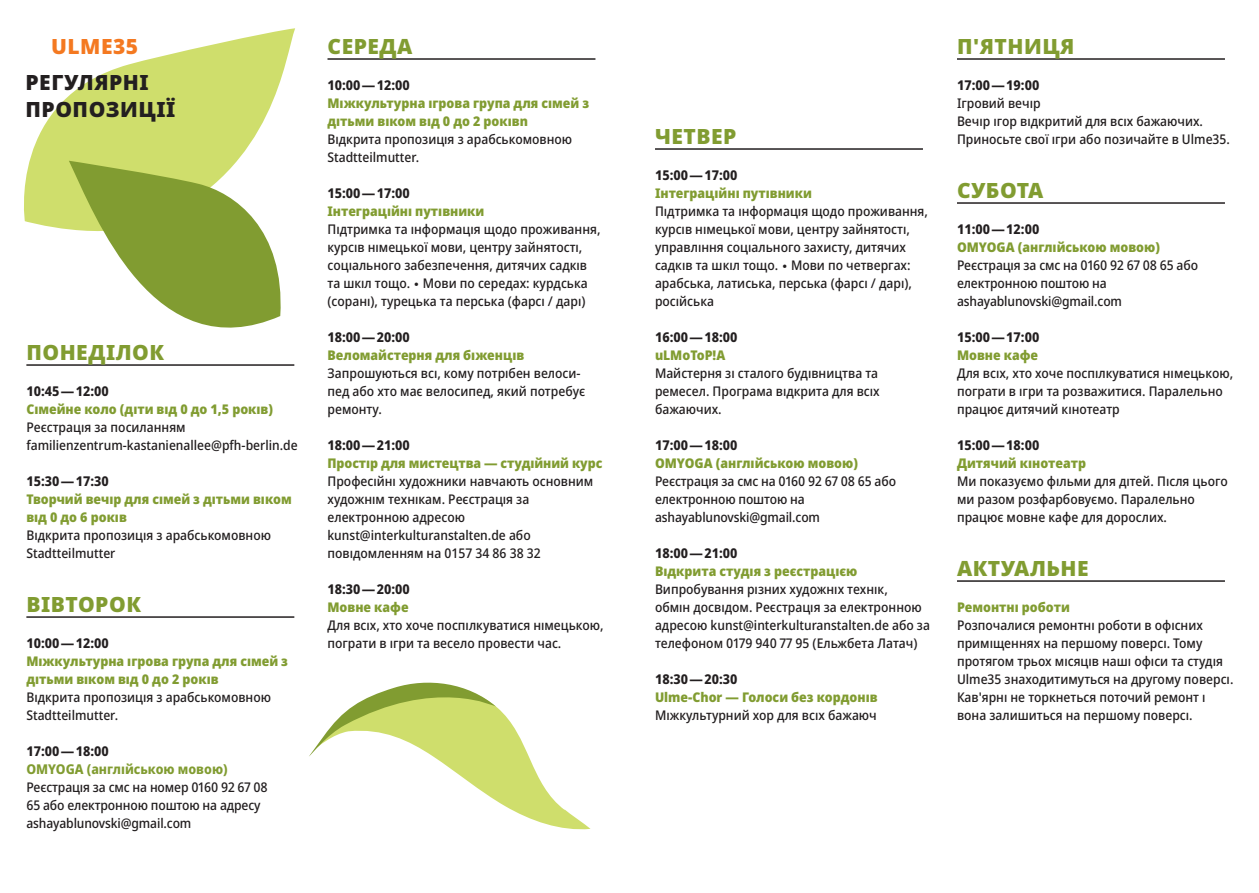
<style>
.page{position:relative;width:1259px;height:893px;background:#fff}
.page>*{position:absolute;margin:0;border:0;box-sizing:border-box;transform-origin:0 0}
.DT_Wochentag_regelmässig{font:900 21px "Noto Sans";letter-spacing:.025em;color:#819c31}
.t1{font:900 21px "Noto Sans";letter-spacing:.025em;color:#231f20}
.t2{font:900 21px "Noto Sans";letter-spacing:.025em;color:#f47921}
.DT_Uhrzeit_regelmässig{font:800 semi-condensed 13.5px "Noto Sans";color:#231f20}
.DT_Uhrzeit_regelmässig-2{font:800 semi-condensed 13.5px "Noto Sans";color:#819c31}
.UK_Fließtext_regelmässig{font:500 semi-condensed 13.35px/18px "Noto Sans";color:#231f20}
.UK_Titel_Regelmässig{font:900 semi-condensed 13.35px/18px "Noto Sans";color:#819c31}
.UK_Titel_Regelmässig-2{font:500 semi-condensed 13.35px/18px "Noto Sans";color:#231f20}
.s1{font-family:"Apfel Grotezk";font-weight:400;font-stretch:normal;font-size:13.5px}
.s2{font-size:13.5px}
.s3{font-weight:900;color:#819c31}
</style>
<div class="page">
<svg style="left:24px;top:28px;width:271px;height:202px;fill:#cfde6c"></svg>
<svg style="left:69px;top:161px;width:216px;height:167px;fill:#819c31"></svg>
<svg style="left:309px;top:682px;width:281px;height:148px"></svg>
<hr style="left:957px;top:58px;width:268px;height:2px;background:#231f20">
<hr style="left:957px;top:202px;width:268px;height:2px;background:#231f20">
<hr style="left:957px;top:580px;width:268px;height:2px;background:#231f20">
<hr style="left:26px;top:364px;width:268px;height:2px;background:#231f20">
<hr style="left:26px;top:616px;width:268px;height:2px;background:#231f20">
<hr style="left:327px;top:58px;width:268px;height:2px;background:#231f20">
<hr style="left:655px;top:148px;width:268px;height:2px;background:#231f20">
<p class="t2" style="left:51px;top:30px;width:89px">ULME35</p>
<p class="t1" style="left:26px;top:66px;width:125px">РЕГУЛЯРНІ</p>
<p class="t1" style="left:26px;top:93px;width:151px">ПРОПОЗИЦІЇ</p>
<p class="DT_Wochentag_regelmässig" style="left:26px;top:336px;width:139px">ПОНЕДІЛОК</p>
<p class="DT_Uhrzeit_regelmässig" style="left:26px;top:381px;width:84px">10:45 — 12:00</p>
<p class="UK_Titel_Regelmässig" style="left:26px;top:400px;width:248px">Сімейне коло (діти від 0 до 1,5 років)</p>
<p class="UK_Fließtext_regelmässig" style="left:26px;top:419px;width:161px">Реєстрація за посиланням</p>
<p class="UK_Fließtext_regelmässig" style="left:26px;top:437px;width:273px">familienzentrum-kastanienallee@pfh-berlin.de</p>
<p class="DT_Uhrzeit_regelmässig" style="left:26px;top:471px;width:84px">15:30 — 17:30</p>
<p class="UK_Titel_Regelmässig" style="left:26px;top:490px;width:267px">Творчий вечір для сімей з дітьми віком від 0 до 6 років</p>
<p class="UK_Fließtext_regelmässig" style="left:26px;top:527px;width:246px">Відкрита пропозиція з арабськомовною<br>Stadtteilmutter</p>
<p class="DT_Wochentag_regelmässig" style="left:26px;top:588px;width:116px">ВІВТОРОК</p>
<p class="DT_Uhrzeit_regelmässig" style="left:26px;top:633px;width:84px">10:00 — 12:00</p>
<p class="UK_Titel_Regelmässig" style="left:26px;top:652px;width:263px">Міжкультурна ігрова група для сімей з дітьми віком від 0 до 2 років</p>
<p class="UK_Fließtext_regelmässig" style="left:26px;top:689px;width:246px">Відкрита пропозиція з арабськомовною<br>Stadtteilmutter.</p>
<p class="DT_Uhrzeit_regelmässig" style="left:26px;top:741px;width:84px">17:00 — 18:00</p>
<p class="DT_Uhrzeit_regelmässig-2" style="left:26px;top:759px;width:203px">OMYOGA (англійською мовою)</p>
<p class="UK_Fließtext_regelmässig" style="left:26px;top:779px;width:243px">Реєстрація за смс на номер 0160 92 67 08<br>65 або електронною поштою на адресу ashayablunovski@gmail.com</p>
<p class="DT_Wochentag_regelmässig" style="left:327px;top:30px;width:86px">СЕРЕДА</p>
<p class="DT_Uhrzeit_regelmässig" style="left:327px;top:75px;width:84px">10:00 — 12:00</p>
<p class="UK_Titel_Regelmässig" style="left:327px;top:94px;width:263px">Міжкультурна ігрова група для сімей з дітьми віком від 0 до 2 роківn</p>
<p class="UK_Fließtext_regelmässig" style="left:327px;top:131px;width:246px">Відкрита пропозиція з арабськомовною<br>Stadtteilmutter.</p>
<p class="DT_Uhrzeit_regelmässig" style="left:327px;top:183px;width:84px">15:00 — 17:00</p>
<p class="UK_Titel_Regelmässig" style="left:327px;top:202px;width:158px">Інтеграційні путівники</p>
<p class="UK_Fließtext_regelmässig" style="left:327px;top:221px;width:274px">Підтримка та інформація щодо проживання, курсів німецької мови, центру зайнятості, соціального забезпечення, дитячих садків та шкіл тощо. <span class="s1">•</span> Мови по середах: курдська (сорані), турецька та перська (фарсі / дарі)</p>
<p class="DT_Uhrzeit_regelmässig" style="left:327px;top:327px;width:84px">18:00 — 20:00</p>
<p class="UK_Titel_Regelmässig" style="left:327px;top:346px;width:198px">Веломайстерня для біженців</p>
<p class="UK_Fließtext_regelmässig" style="left:327px;top:365px;width:259px">Запрошуються всі, кому потрібен велоси&shy;пед або хто має велосипед, який потребує ремонту.</p>
<p class="DT_Uhrzeit_regelmässig" style="left:327px;top:435px;width:84px">18:00 — 21:00</p>
<p class="UK_Titel_Regelmässig" style="left:327px;top:454px;width:276px">Простір для мистецтва <span class="s2">—</span> студійний курс</p>
<p class="UK_Titel_Regelmässig-2" style="left:327px;top:473px;width:267px">Професійні художники навчають основним художнім технікам. Реєстрація за електронною адресою kunst@interkulturanstalten.de або повідомленням на 0157 34 86 38 32</p>
<p class="DT_Uhrzeit_regelmässig" style="left:327px;top:579px;width:84px">18:30 — 20:00</p>
<p class="UK_Titel_Regelmässig" style="left:327px;top:598px;width:83px">Мовне кафе</p>
<p class="UK_Fließtext_regelmässig" style="left:327px;top:617px;width:278px">Для всіх, хто хоче поспілкуватися німецькою, пограти в ігри та весело провести час.</p>
<p class="DT_Wochentag_regelmässig" style="left:655px;top:120px;width:83px">ЧЕТВЕР</p>
<p class="DT_Uhrzeit_regelmässig" style="left:655px;top:165px;width:84px">15:00 — 17:00</p>
<p class="UK_Titel_Regelmässig" style="left:655px;top:184px;width:158px">Інтеграційні путівники</p>
<p class="UK_Fließtext_regelmässig" style="left:655px;top:203px;width:274px">Підтримка та інформація щодо проживання, курсів німецької мови, центру зайнятості, управління соціального захисту, дитячих садків та шкіл тощо. <span class="s1">•</span> Мови по четвергах: арабська, латиська, перська (фарсі / дарі), російська</p>
<p class="DT_Uhrzeit_regelmässig" style="left:655px;top:327px;width:84px">16:00 — 18:00</p>
<p class="UK_Titel_Regelmässig-2" style="left:655px;top:347px;width:226px"><span class="s3">uLMoToP!A<br></span>Майстерня зі сталого будівництва та ремесел. Програма відкрита для всіх бажаючих.</p>
<p class="DT_Uhrzeit_regelmässig" style="left:655px;top:435px;width:84px">17:00 — 18:00</p>
<p class="UK_Titel_Regelmässig" style="left:655px;top:454px;width:205px">OMYOGA (англійською мовою)</p>
<p class="UK_Fließtext_regelmässig" style="left:655px;top:473px;width:243px">Реєстрація за смс на 0160 92 67 08 65 або електронною поштою на ashayablunovski@gmail.com</p>
<p class="DT_Uhrzeit_regelmässig" style="left:655px;top:543px;width:84px">18:00 — 21:00</p>
<p class="UK_Titel_Regelmässig" style="left:655px;top:562px;width:204px">Відкрита студія з реєстрацією</p>
<p class="UK_Fließtext_regelmässig" style="left:655px;top:581px;width:276px">Випробування різних художніх технік,<br>обмін досвідом. Реєстрація за електронною адресою kunst@interkulturanstalten.de або за телефоном 0179 940 77 95 (Ельжбета Латач)</p>
<p class="DT_Uhrzeit_regelmässig" style="left:655px;top:669px;width:84px">18:30 — 20:30</p>
<p class="UK_Titel_Regelmässig" style="left:655px;top:688px;width:224px">Ulme-Chor <span class="s2">—</span> Голоси без кордонів</p>
<p class="UK_Fließtext_regelmässig" style="left:655px;top:707px;width:223px">Міжкультурний хор для всіх бажаюч</p>
<p class="DT_Wochentag_regelmässig" style="left:957px;top:30px;width:119px">П'ЯТНИЦЯ</p>
<p class="DT_Uhrzeit_regelmässig" style="left:957px;top:75px;width:84px">17:00 — 19:00</p>
<p class="UK_Fließtext_regelmässig" style="left:957px;top:95px;width:85px">Ігровий вечір</p>
<p class="UK_Fließtext_regelmässig" style="left:957px;top:113px;width:274px">Вечір ігор відкритий для всіх бажаючих.<br>Приносьте свої ігри або позичайте в Ulme35.</p>
<p class="DT_Wochentag_regelmässig" style="left:957px;top:174px;width:88px">СУБОТА</p>
<p class="DT_Uhrzeit_regelmässig" style="left:957px;top:219px;width:84px">11:00 — 12:00</p>
<p class="UK_Titel_Regelmässig" style="left:957px;top:238px;width:205px">OMYOGA (англійською мовою)</p>
<p class="UK_Fließtext_regelmässig" style="left:957px;top:257px;width:243px">Реєстрація за смс на 0160 92 67 08 65 або електронною поштою на ashayablunovski@gmail.com</p>
<p class="DT_Uhrzeit_regelmässig" style="left:957px;top:327px;width:84px">15:00 — 17:00</p>
<p class="UK_Titel_Regelmässig" style="left:957px;top:346px;width:83px">Мовне кафе</p>
<p class="UK_Fließtext_regelmässig" style="left:957px;top:365px;width:278px">Для всіх, хто хоче поспілкуватися німецькою, пограти в ігри та розважитися. Паралельно працює дитячий кінотеатр</p>
<p class="DT_Uhrzeit_regelmässig" style="left:957px;top:435px;width:84px">15:00 — 18:00</p>
<p class="UK_Titel_Regelmässig" style="left:957px;top:454px;width:130px">Дитячий кінотеатр</p>
<p class="UK_Fließtext_regelmässig" style="left:957px;top:473px;width:272px">Ми показуємо фільми для дітей. Після цього ми разом розфарбовуємо. Паралельно працює мовне кафе для дорослих.</p>
<p class="DT_Wochentag_regelmässig" style="left:957px;top:552px;width:133px">АКТУАЛЬНЕ</p>
<p class="UK_Titel_Regelmässig" style="left:957px;top:598px;width:114px">Ремонтні роботи</p>
<p class="UK_Fließtext_regelmässig" style="left:957px;top:617px;width:278px">Розпочалися ремонтні роботи в офісних приміщеннях на першому поверсі. Тому протягом трьох місяців наші офіси та студія Ulme35 знаходитимуться на другому поверсі.<br>Кав'ярні не торкнеться поточий ремонт і вона залишиться на першому поверсі.</p>
</div>
